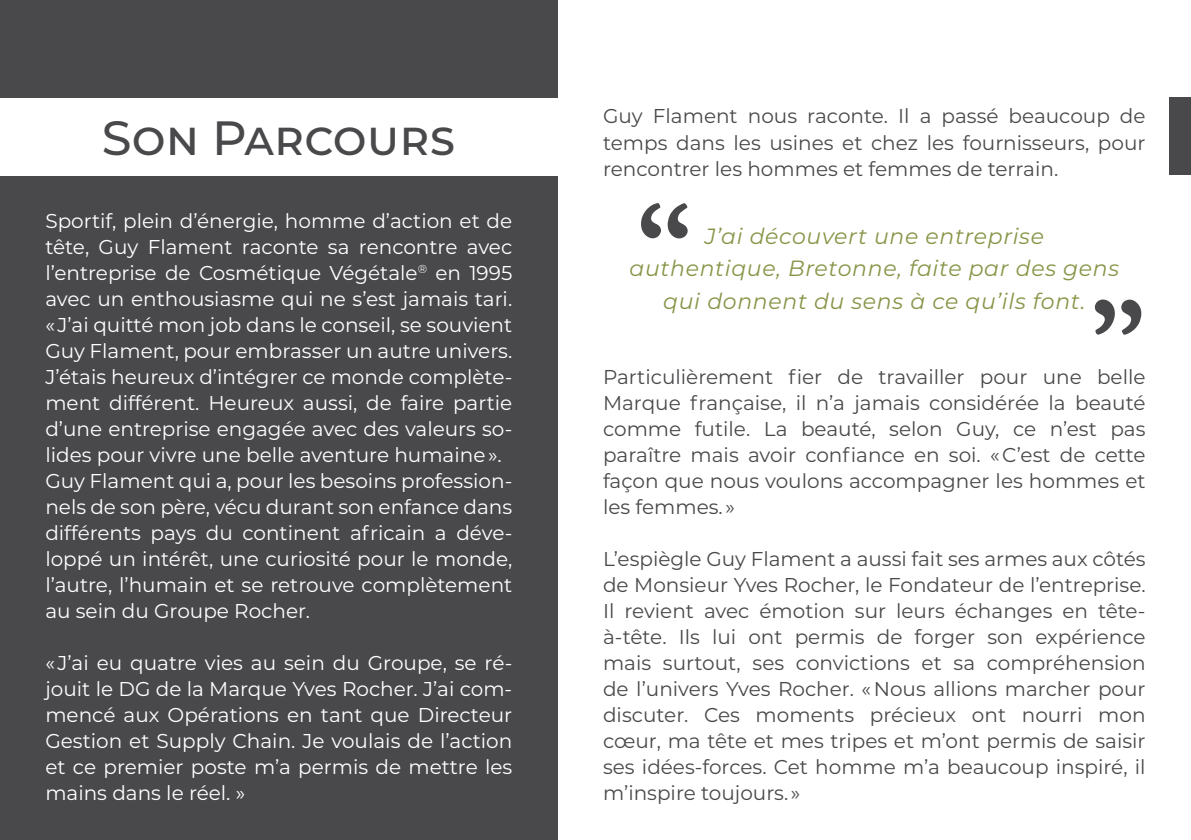
<style>
.page{position:relative;width:1191px;height:840px;background:#fff}
.page>*{position:absolute;margin:0;border:0;box-sizing:border-box;transform-origin:0 0}
.t1{font:500 48px "Montserrat";color:#49494c}
.t2{font:italic 22px/32.4px "Montserrat";letter-spacing:.03em;color:#869648;text-align:center}
.t3{font:20px/26px "Montserrat";color:#fff}
.t4{font:20px/26px "Montserrat";color:#49494c;text-align:justify}
</style>
<div class="page">
<div style="left:0;top:0;width:557px;height:839px;background:#49494c"></div>
<div style="left:0;top:98px;width:567px;height:77px;background:#fff"></div>
<div style="left:1169px;top:98px;width:22px;height:77px;background:#49494c"></div>
<svg style="left:641px;top:203px;width:46px;height:35px"></svg>
<svg style="left:1094px;top:299px;width:47px;height:35px"></svg>
<h1 class="t1" style="left:102px;top:104px;width:355px">Son Parcours</h1>
<p class="t3" style="left:45px;top:207px;width:468px">Sportif, plein d’énergie, homme d’action et de tête, Guy Flament raconte sa rencontre avec l’entreprise de Cosmétique Végétale<sup>®</sup> en 1995 avec un enthousiasme qui ne s’est jamais tari. « J’ai quitté mon job dans le conseil, se souvient Guy Flament, pour embrasser un autre univers.<br>J’étais heureux d’intégrer ce monde complète&shy;ment différent. Heureux aussi, de faire partie d’une entreprise engagée avec des valeurs so&shy;lides pour vivre une belle aventure humaine ».<br>Guy Flament qui a, pour les besoins profession&shy;nels de son père, vécu durant son enfance dans différents pays du continent africain a déve&shy;loppé un intérêt, une curiosité pour le monde, l’autre, l’humain et se retrouve complètement au sein du Groupe Rocher.</p>
<p class="t3" style="left:45px;top:649px;width:468px;text-align:justify">« J’ai eu quatre vies au sein du Groupe, se ré&shy;jouit le DG de la Marque Yves Rocher. J’ai com&shy;mencé aux Opérations en tant que Directeur Gestion et Supply Chain. Je voulais de l’action et ce premier poste m’a permis de mettre les mains dans le réel. »</p>
<p class="t4" style="left:603px;top:103px;width:544px">Guy Flament nous raconte. Il a passé beaucoup de temps dans les usines et chez les fournisseurs, pour rencontrer les hommes et femmes de terrain.</p>
<p class="t2" style="left:629px;top:219px;width:491px">J’ai découvert une entreprise authentique, Bretonne, faite par des gens qui donnent du sens à ce qu’ils font.</p>
<p class="t4" style="left:603px;top:363px;width:544px">Particulièrement fier de travailler pour une belle Marque française, il n’a jamais considérée la beauté comme futile. La beauté, selon Guy, ce n’est pas paraître mais avoir confiance en soi. « C’est de cette façon que nous voulons accompagner les hommes et les femmes. »</p>
<p class="t4" style="left:603px;top:545px;width:544px">L’espiègle Guy Flament a aussi fait ses armes aux côtés de Monsieur Yves Rocher, le Fondateur de l’entreprise.<br>Il revient avec émotion sur leurs échanges en tête&shy;à-tête. Ils lui ont permis de forger son expérience mais surtout, ses convictions et sa compréhension de l’univers Yves Rocher. « Nous allions marcher pour discuter. Ces moments précieux ont nourri mon cœur, ma tête et mes tripes et m’ont permis de saisir ses idées-forces. Cet homme m’a beaucoup inspiré, il m’inspire toujours. »</p>
</div>
